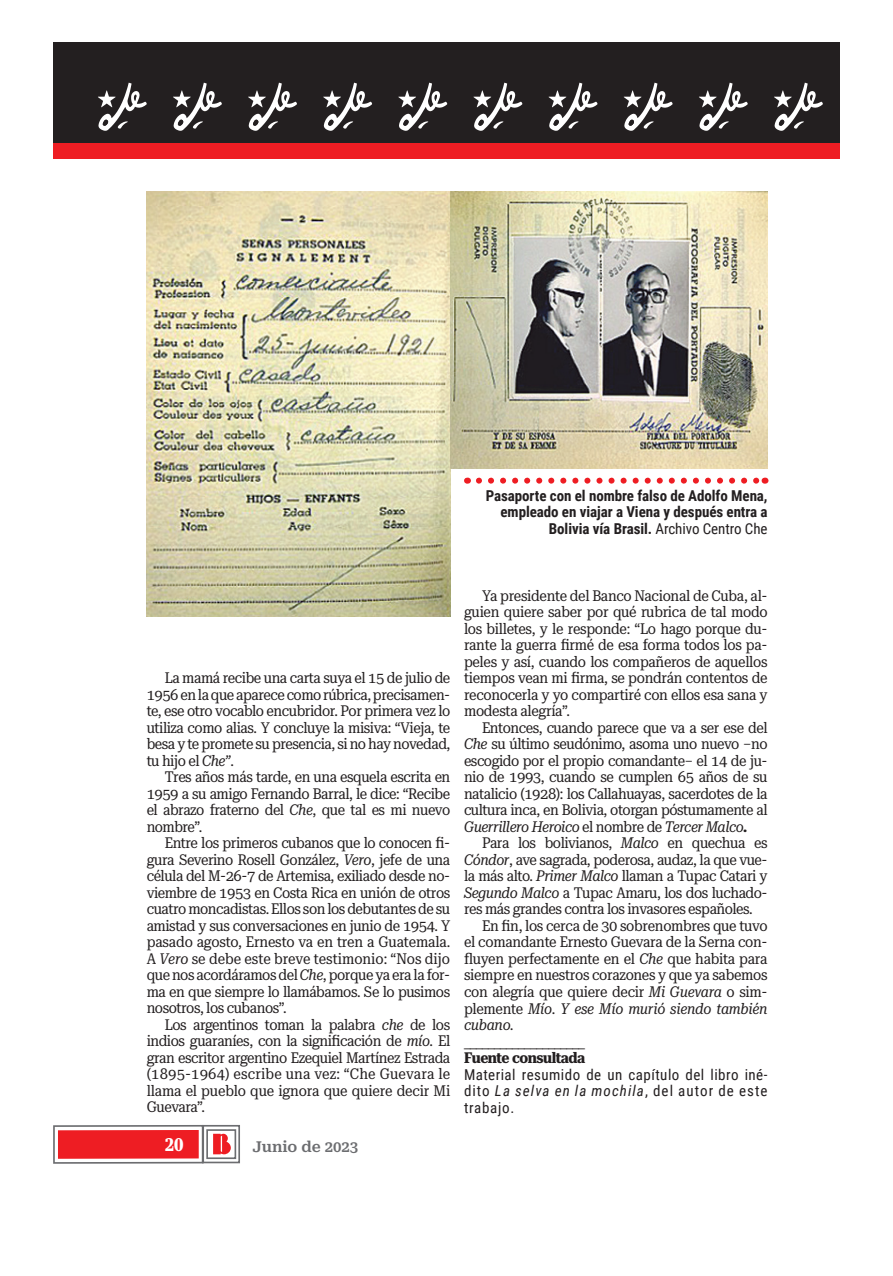
<style>
.page{position:relative;width:893px;height:1276px;background:#fff}
.page>*{position:absolute;margin:0;border:0;box-sizing:border-box;transform-origin:0 0}
.t1{font:700 ultra-condensed 21px "Roboto Serif 120 pt";color:#fff}
.t2{font:15px/16.5px "Roboto Serif 28 pt Condensed";letter-spacing:-.03em;color:#231f20;text-align:justify}
.t3{font:700 15px/16.5px "Roboto Condensed";letter-spacing:-.005em;color:#231f20;text-align:right}
.t4{font:15px/16.5px "Roboto Condensed";letter-spacing:.03em;color:#231f20;text-align:justify}
.t5{font:italic 15px "Roboto Serif 28 pt Condensed";letter-spacing:-.02em;color:#231f20}
.t6{font:700 15px "Roboto Serif 28 pt Condensed";letter-spacing:-.03em;color:#231f20}
.t7{font:600 15px "Roboto Serif";color:#6c6d70}
.s1{font-weight:400}
.s2{font-style:italic}
.s3{font-weight:700}
.s4{font-style:normal}
</style>
<div class="page">
<svg style="left:53px;top:1124px;width:187px;height:40px"></svg>
<div style="left:58px;top:1130px;width:141px;height:28px;background:#ee1d23"></div>
<svg style="left:479px;top:477px;width:286px;height:6px"></svg>
<div style="left:53px;top:43px;width:787px;height:101px;background:#231f20"></div>
<div style="left:53px;top:144px;width:787px;height:15px;background:#ee1d23"></div>
<svg style="left:98px;top:83px;width:49px;height:48px"></svg>
<svg style="left:173px;top:83px;width:49px;height:48px"></svg>
<svg style="left:248px;top:83px;width:49px;height:48px"></svg>
<svg style="left:323px;top:83px;width:49px;height:48px"></svg>
<svg style="left:398px;top:83px;width:49px;height:48px"></svg>
<svg style="left:473px;top:83px;width:49px;height:48px"></svg>
<svg style="left:548px;top:83px;width:49px;height:48px"></svg>
<svg style="left:624px;top:83px;width:49px;height:48px"></svg>
<svg style="left:699px;top:83px;width:49px;height:48px"></svg>
<svg style="left:774px;top:83px;width:49px;height:48px"></svg>
<img style="left:147px;top:191px;width:303px;height:425px">
<img style="left:450px;top:191px;width:317px;height:277px">
<p class="t3" style="left:486px;top:487px;width:283px">Pasaporte con el nombre falso de Adolfo Mena, empleado en viajar a Viena y después entra a<br>Bolivia vía Brasil. <span class="s1">Archivo Centro Che</span></p>
<p class="t2" style="left:147px;top:670px;width:305px;text-indent:18px">La mamá recibe una carta suya el 15 de julio de 1956 en la que aparece como rúbrica, precisamen&shy;te, ese otro vocablo encubridor. Por primera vez lo utiliza como alias. Y concluye la misiva: “Vieja, te besa y te promete su presencia, si no hay novedad, tu hijo el <span class="s2">Che”</span>.</p>
<p class="t2" style="left:147px;top:769px;width:305px;text-indent:18px">Tres años más tarde, en una esquela escrita en 1959 a su amigo Fernando Barral, le dice: “Recibe el abrazo fraterno del <span class="s2">Che</span>, que tal es mi nuevo nombre”.</p>
<p class="t2" style="left:147px;top:835px;width:305px;text-indent:18px">Entre los primeros cubanos que lo conocen fi&shy;gura Severino Rosell González, <span class="s2">Vero</span>, jefe de una célula del M-26-7 de Artemisa, exiliado desde no&shy;viembre de 1953 en Costa Rica en unión de otros cuatro moncadistas. Ellos son los debutantes de su amistad y sus conversaciones en junio de 1954. Y pasado agosto, Ernesto va en tren a Guatemala.<br>A <span class="s2">Vero</span> se debe este breve testimonio: “Nos dijo que nos acordáramos del <span class="s2">Che</span>, porque ya era la for&shy;ma en que siempre lo llamábamos. Se lo pusimos nosotros, los cubanos”.</p>
<p class="t2" style="left:147px;top:1016px;width:305px;text-indent:18px">Los argentinos toman la palabra <span class="s2">che</span> de los indios guaraníes, con la significación de <span class="s2">mío</span>. El gran escritor argentino Ezequiel Martínez Estrada (1895-1964) escribe una vez: “Che Guevara le llama el pueblo que ignora que quiere decir Mi Guevara”.</p>
<h1 class="t1" style="left:165px;top:1131px;width:20px">20</h1>
<p class="t7" style="left:252px;top:1138px;width:107px">Junio de 2023</p>
<p class="t2" style="left:464px;top:587px;width:305px;text-indent:18px">Ya presidente del Banco Nacional de Cuba, al&shy;guien quiere saber por qué rubrica de tal modo los billetes, y le responde: “Lo hago porque du&shy;rante la guerra firmé de esa forma todos los pa&shy;peles y así, cuando los compañeros de aquellos tiempos vean mi firma, se pondrán contentos de reconocerla y yo compartiré con ellos esa sana y modesta alegría”.</p>
<p class="t2" style="left:464px;top:719px;width:305px;text-indent:18px">Entonces, cuando parece que va a ser ese del <span class="s2">Che</span> su último seudónimo, asoma uno nuevo –no escogido por el propio comandante– el 14 de ju&shy;nio de 1993, cuando se cumplen 65 años de su natalicio (1928): los Callahuayas, sacerdotes de la cultura inca, en Bolivia, otorgan póstumamente al <span class="s2">Guerrillero Heroico</span> el nombre de <span class="s2">Tercer Malco</span><span class="s3">.</span></p>
<p class="t2" style="left:482px;top:835px;width:287px">Para los bolivianos, <span class="s2">Malco</span> en quechua es</p>
<p class="t2" style="left:464px;top:851px;width:305px"><span class="s2">Cóndor</span>, ave sagrada, poderosa, audaz, la que vue-</p>
<p class="t2" style="left:464px;top:868px;width:305px">la más alto. <span class="s2">Primer Malco</span> llaman a Tupac Catari y</p>
<p class="t2" style="left:464px;top:884px;width:305px"><span class="s2">Segundo Malco</span> a Tupac Amaru, los dos luchado-</p>
<p class="t2" style="left:464px;top:901px;width:290px">res más grandes contra los invasores españoles.</p>
<p class="t2" style="left:482px;top:917px;width:287px">En fin, los cerca de 30 sobrenombres que tuvo</p>
<p class="t2" style="left:464px;top:934px;width:305px">el comandante Ernesto Guevara de la Serna con-</p>
<p class="t2" style="left:464px;top:950px;width:305px">fluyen perfectamente en el <span class="s2">Che</span> que habita para</p>
<p class="t2" style="left:464px;top:967px;width:305px">siempre en nuestros corazones y que ya sabemos</p>
<p class="t2" style="left:464px;top:983px;width:305px">con alegría que quiere decir <span class="s2">Mi Guevara</span> o sim-</p>
<p class="t5" style="left:464px;top:999px;width:305px"><span class="s4">plemente</span> Mío<span class="s4">.</span> Y ese Mío murió siendo también</p>
<p class="t5" style="left:464px;top:1016px;width:51px">cubano.</p>
<p class="t2" style="left:464px;top:1033px;width:123px">____________________</p>
<p class="t6" style="left:464px;top:1049px;width:123px">Fuente consultada</p>
<p class="t4" style="left:464px;top:1066px;width:305px">Material resumido de un capítulo del libro iné&shy;dito <span class="s2">La selva en la mochila</span>, del autor de este trabajo.</p>
</div>
